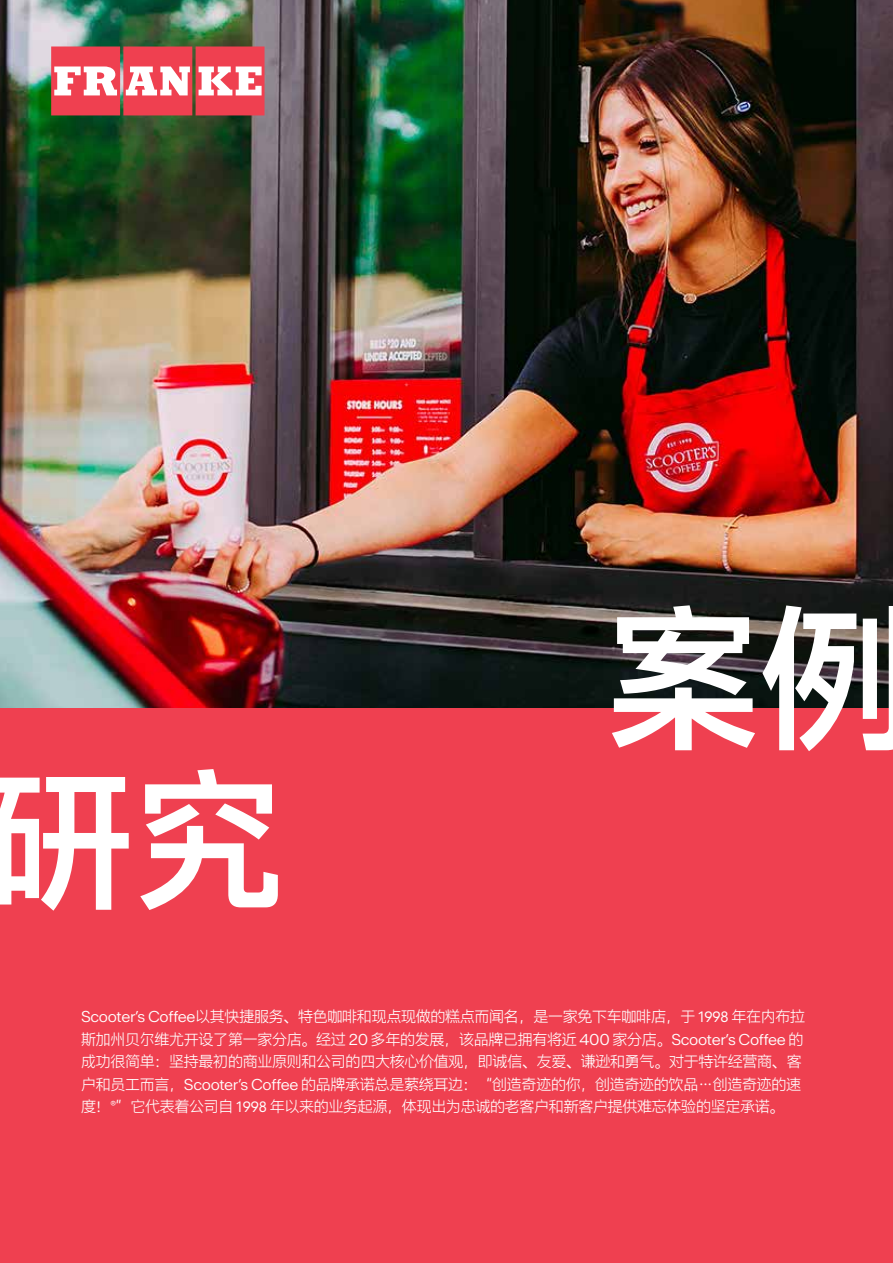
<style>
.page{position:relative;width:893px;height:1263px;background:#fff}
.page>*{position:absolute;margin:0;border:0;box-sizing:border-box;transform-origin:0 0}
.t1{font:700 154.5px "Ping CJK";color:#fff}
.t2{font:700 150px "Ping CJK";color:#fff}
.t3{font:15px/22.5px "Ping CJK";letter-spacing:-.02em;color:#fff}
.s1{font-family:"Antarctica VAR"}
</style>
<div class="page">
<img style="left:0;top:0;width:893px;height:709px">
<div style="left:0;top:709px;width:893px;height:554px;background:#ef4050"></div>
<svg style="left:51px;top:46px;width:214px;height:69px"></svg>
<h2 class="t2" style="left:-17px;top:743px;width:302px">研究</h2>
<h1 class="t1" style="left:606px;top:579px;width:310px">案例</h1>
<p class="t3" style="left:81px;top:1005px;width:726px"><span class="s1">Scooter’s Coffee</span>以其快捷服务、特色咖啡和现点现做的糕点而闻名，是一家免下车咖啡店，于 1998 年在内布拉斯加州贝尔维尤开设了第一家分店。经过 <span class="s1">20</span> 多年的发展，该品牌已拥有将近 <span class="s1">400</span> 家分店。<span class="s1">Scooter’s Coffee</span> 的成功很简单：坚持最初的商业原则和公司的四大核心价值观，即诚信、友爱、谦逊和勇气。对于特许经营商、客户和员工而言，<span class="s1">Scooter’s Coffee</span> 的品牌承诺总是萦绕耳边：“创造奇迹的你，创造奇迹的饮品…创造奇迹的速度！<sup>®</sup>”它代表着公司自 1998 年以来的业务起源，体现出为忠诚的老客户和新客户提供难忘体验的坚定承诺。</p>
</div>
